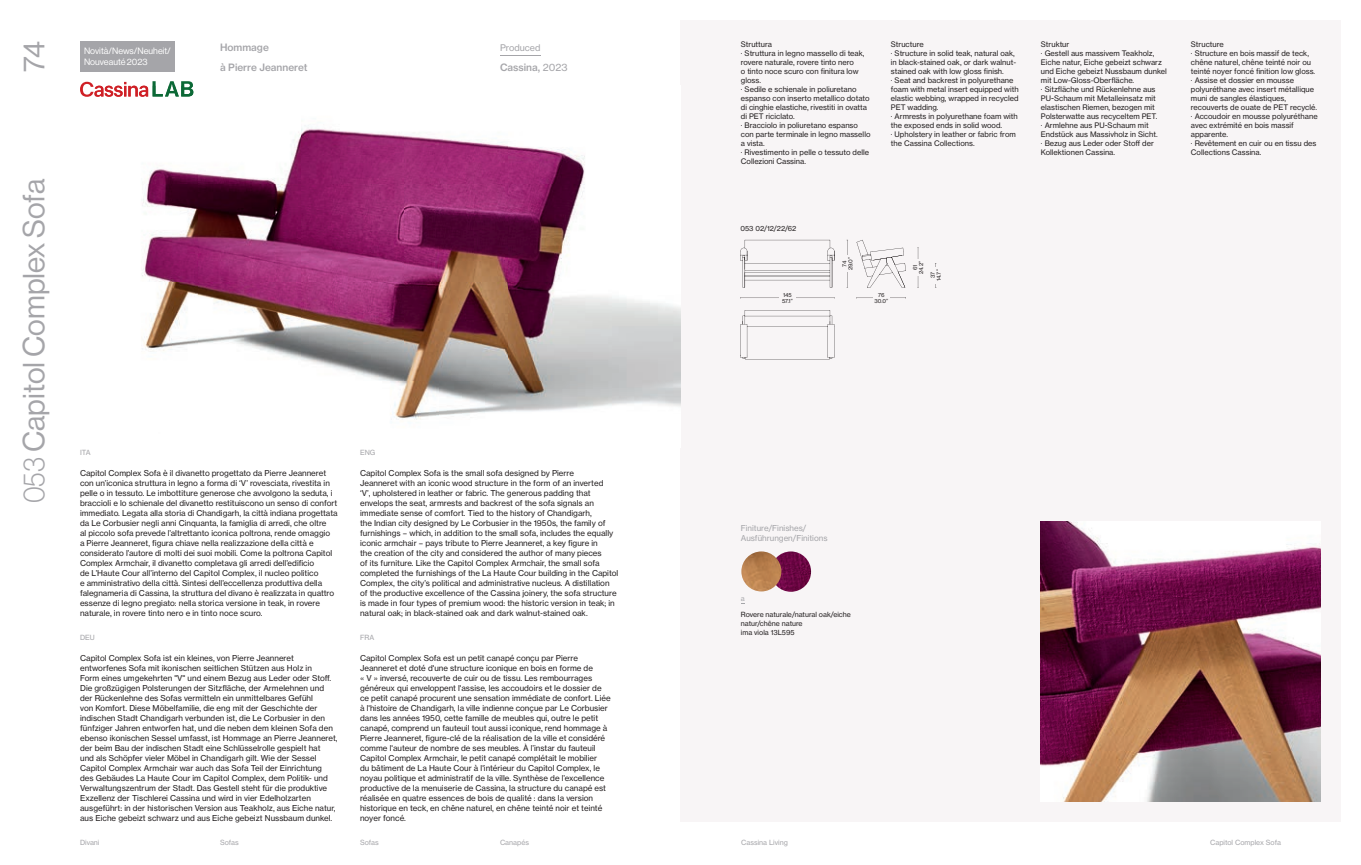
<style>
.page{position:relative;width:1361px;height:865px;background:#fff}
.page>*{position:absolute;margin:0;border:0;box-sizing:border-box;transform-origin:0 0}
.t1{font:30px "Haas Grot Disp 55 Roman";color:#a5a5a9}
.t2{font:500 10px/20px "Haas Grot Text 65";color:#a5a5a9}
.t3{font:9px/11px "Haas Grot Disp 55 Roman";color:#fff}
.t4{font:9px "Haas Grot Text 55 Roman";color:#a5a5a9}
.t5{font:8px/10px "Haas Grot Text 55 Roman";color:#231f20}
.t6{font:8px/10px "Haas Grot Text 55 Roman";color:#a5a5a9}
.t7{font:7.5px/9px "Haas Grot Text 55 Roman";color:#231f20}
.t8{font:7px/9px "Haas Grot Text 55 Roman";color:#231f20}
.t9{font:7px "Haas Grot Text 55 Roman";color:#a5a5a9}
.t10{font:5.5px/6px "Haas Grot Text 55 Roman";color:#231f20;text-align:center}
.s1{font-family:"Haas Grot Disp 35";font-weight:100}
.s2{font-family:"Haas Grot Text 55 Roman";font-weight:400}
</style>
<div class="page">
<div style="left:680px;top:20px;width:661px;height:801px;background:#f8f5f6"></div>
<img style="left:142px;top:90px;width:538px;height:330px">
<svg style="left:80px;top:81px;width:113px;height:16px"></svg>
<img style="left:1041px;top:521px;width:280px;height:280px">
<hr style="left:500px;top:55px;width:40px;height:1px;background:#a5a5a9">
<img style="left:771px;top:551px;width:40px;height:40px;border-radius:20px">
<img style="left:741px;top:551px;width:40px;height:40px;border-radius:20px">
<svg style="left:846px;top:240px;width:2px;height:48px"></svg>
<svg style="left:856px;top:297px;width:50px;height:2px"></svg>
<svg style="left:917px;top:248px;width:2px;height:40px"></svg>
<div style="left:842px;top:255px;width:10px;height:17px;background:#f8f5f6"></div>
<div style="left:873px;top:292px;width:16px;height:11px;background:#f8f5f6"></div>
<div style="left:913px;top:259px;width:10px;height:17px;background:#f8f5f6"></div>
<svg style="left:740px;top:297px;width:95px;height:2px"></svg>
<div style="left:779px;top:292px;width:16px;height:11px;background:#f8f5f6"></div>
<svg style="left:856px;top:240px;width:50px;height:47px"></svg>
<svg style="left:740px;top:240px;width:94px;height:47px"></svg>
<svg style="left:740px;top:310px;width:94px;height:49px"></svg>
<div style="left:80px;top:41px;width:94px;height:30px;background:#a5a5a9"></div>
<h1 class="t1" style="left:17px;top:71px;width:32px;rotate:-90deg">74</h1>
<h1 class="t1" style="left:17px;top:503px;width:326px;rotate:-90deg"><span class="s1">053</span> Capitol Complex Sofa</h1>
<p class="t3" style="left:84px;top:45px;width:88px">Novità/News/Neuheit/<br>Nouveauté 2023</p>
<p class="t2" style="left:220px;top:38px;width:89px">Hommage<br>à Pierre Jeanneret</p>
<p class="t4" style="left:500px;top:42px;width:42px">Produced</p>
<p class="t2" style="left:500px;top:58px;width:69px">Cassina, <span class="s2">2023</span></p>
<p class="t9" style="left:80px;top:448px;width:12px">ITA</p>
<p class="t9" style="left:360px;top:448px;width:17px">ENG</p>
<p class="t5" style="left:80px;top:468px;width:259px">Capitol Complex Sofa è il divanetto progettato da Pierre Jeanneret con un’iconica struttura in legno a forma di ‘V’ rovesciata, rivestita in pelle o in tessuto. Le imbottiture generose che avvolgono la seduta, i braccioli e lo schienale del divanetto restituiscono un senso di confort immediato. Legata alla storia di Chandigarh, la città indiana progettata da Le Corbusier negli anni Cinquanta, la famiglia di arredi, che oltre<br>al piccolo sofa prevede l’altrettanto iconica poltrona, rende omaggio<br>a Pierre Jeanneret, figura chiave nella realizzazione della città e considerato l’autore di molti dei suoi mobili. Come la poltrona Capitol Complex Armchair, il divanetto completava gli arredi dell’edificio<br>de L’Haute Cour all’interno del Capitol Complex, il nucleo politico<br>e amministrativo della città. Sintesi dell’eccellenza produttiva della falegnameria di Cassina, la struttura del divano è realizzata in quattro essenze di legno pregiato: nella storica versione in teak, in rovere naturale, in rovere tinto nero e in tinto noce scuro.</p>
<p class="t5" style="left:360px;top:468px;width:260px">Capitol Complex Sofa is the small sofa designed by Pierre<br>Jeanneret with an iconic wood structure in the form of an inverted<br>‘V’, upholstered in leather or fabric. The generous padding that envelops the seat, armrests and backrest of the sofa signals an immediate sense of comfort. Tied to the history of Chandigarh,<br>the Indian city designed by Le Corbusier in the 1950s, the family of furnishings – which, in addition to the small sofa, includes the equally iconic armchair – pays tribute to Pierre Jeanneret, a key figure in<br>the creation of the city and considered the author of many pieces<br>of its furniture. Like the Capitol Complex Armchair, the small sofa completed the furnishings of the La Haute Cour building in the Capitol Complex, the city’s political and administrative nucleus. A distillation of the productive excellence of the Cassina joinery, the sofa structure is made in four types of premium wood: the historic version in teak; in natural oak; in black-stained oak and dark walnut-stained oak.</p>
<p class="t5" style="left:80px;top:653px;width:259px">Capitol Complex Sofa ist ein kleines, von Pierre Jeanneret entworfenes Sofa mit ikonischen seitlichen Stützen aus Holz in<br>Form eines umgekehrten "V" und einem Bezug aus Leder oder Stoff.<br>Die großzügigen Polsterungen der Sitzfläche, der Armelehnen und der Rückenlehne des Sofas vermitteln ein unmittelbares Gefühl<br>von Komfort. Diese Möbelfamilie, die eng mit der Geschichte der indischen Stadt Chandigarh verbunden ist, die Le Corbusier in den fünfziger Jahren entworfen hat, und die neben dem kleinen Sofa den ebenso ikonischen Sessel umfasst, ist Hommage an Pierre Jeanneret, der beim Bau der indischen Stadt eine Schlüsselrolle gespielt hat<br>und als Schöpfer vieler Möbel in Chandigarh gilt. Wie der Sessel Capitol Complex Armchair war auch das Sofa Teil der Einrichtung<br>des Gebäudes La Haute Cour im Capitol Complex, dem Politik- und Verwaltungszentrum der Stadt. Das Gestell steht für die produktive Exzellenz der Tischlerei Cassina und wird in vier Edelholzarten ausgeführt: in der historischen Version aus Teakholz, aus Eiche natur, aus Eiche gebeizt schwarz und aus Eiche gebeizt Nussbaum dunkel.</p>
<p class="t5" style="left:360px;top:653px;width:252px">Capitol Complex Sofa est un petit canapé conçu par Pierre Jeanneret et doté d'une structure iconique en bois en forme de<br>« V » inversé, recouverte de cuir ou de tissu. Les rembourrages généreux qui enveloppent l'assise, les accoudoirs et le dossier de ce petit canapé procurent une sensation immédiate de confort. Liée à l'histoire de Chandigarh, la ville indienne conçue par Le Corbusier dans les années 1950, cette famille de meubles qui, outre le petit canapé, comprend un fauteuil tout aussi iconique, rend hommage à Pierre Jeanneret, figure-clé de la réalisation de la ville et considéré comme l'auteur de nombre de ses meubles. À l’instar du fauteuil Capitol Complex Armchair, le petit canapé complétait le mobilier<br>du bâtiment de La Haute Cour à l'intérieur du Capitol Complex, le noyau politique et administratif de la ville. Synthèse de l’excellence productive de la menuiserie de Cassina, la structure du canapé est réalisée en quatre essences de bois de qualité : dans la version historique en teck, en chêne naturel, en chêne teinté noir et teinté noyer foncé.</p>
<p class="t9" style="left:80px;top:633px;width:16px">DEU</p>
<p class="t9" style="left:360px;top:633px;width:16px">FRA</p>
<p class="t7" style="left:741px;top:40px;width:131px">Struttura<br>· Struttura in legno massello di teak, rovere naturale, rovere tinto nero<br>o tinto noce scuro con finitura low gloss.<br>· Sedile e schienale in poliuretano espanso con inserto metallico dotato di cinghie elastiche, rivestiti in ovatta di PET riciclato.<br>· Bracciolo in poliuretano espanso con parte terminale in legno massello a vista.<br>· Rivestimento in pelle o tessuto delle<br>Collezioni Cassina.</p>
<p class="t7" style="left:1041px;top:40px;width:127px">Struktur<br>· Gestell aus massivem Teakholz,<br>Eiche natur, Eiche gebeizt schwarz und Eiche gebeizt Nussbaum dunkel mit Low-Gloss-Oberfläche.<br>· Sitzfläche und Rückenlehne aus<br>PU-Schaum mit Metalleinsatz mit elastischen Riemen, bezogen mit<br>Polsterwatte aus recyceltem PET.<br>· Armlehne aus PU-Schaum mit<br>Endstück aus Massivholz in Sicht.<br>· Bezug aus Leder oder Stoff der<br>Kollektionen Cassina.</p>
<p class="t7" style="left:891px;top:40px;width:129px">Structure<br>· Structure in solid teak, natural oak, in black-stained oak, or dark walnut&shy;stained oak with low gloss finish.<br>· Seat and backrest in polyurethane foam with metal insert equipped with elastic webbing, wrapped in recycled<br>PET wadding.<br>· Armrests in polyurethane foam with the exposed ends in solid wood.<br>· Upholstery in leather or fabric from the Cassina Collections.</p>
<p class="t7" style="left:1191px;top:40px;width:128px">Structure<br>· Structure en bois massif de teck, chêne naturel, chêne teinté noir ou teinté noyer foncé finition low gloss. · Assise et dossier en mousse polyuréthane avec insert métallique muni de sangles élastiques, recouverts de ouate de PET recyclé. · Accoudoir en mousse polyuréthane avec extrémité en bois massif apparente.<br>· Revêtement en cuir ou en tissu des<br>Collections Cassina.</p>
<p class="t8" style="left:740px;top:224px;width:57px">053 02/12/22/62</p>
<p class="t10" style="left:782px;top:292px;width:12px;text-align:left">145<br>57.1”</p>
<p class="t10" style="left:841px;top:270px;width:15px;rotate:-90deg">74<br>29.0”</p>
<p class="t10" style="left:874px;top:292px;width:15px">76<br>30.0”</p>
<p class="t10" style="left:912px;top:274px;width:15px;rotate:-90deg">61<br>24.2”</p>
<p class="t10" style="left:930px;top:281px;width:13px;rotate:-90deg">37<br>14.7”</p>
<p class="t6" style="left:741px;top:523px;width:88px">Finiture/Finishes/<br>Ausführungen/Finitions</p>
<p class="t9" style="left:741px;top:594px;width:5px">a</p>
<p class="t8" style="left:741px;top:610px;width:112px">Rovere naturale/natural oak/eiche natur/chêne nature<br>ima viola 13L595</p>
<p class="t9" style="left:80px;top:838px;width:21px">Divani</p>
<p class="t9" style="left:220px;top:838px;width:20px">Sofas</p>
<p class="t9" style="left:360px;top:838px;width:20px">Sofas</p>
<p class="t9" style="left:500px;top:838px;width:31px">Canapés</p>
<p class="t9" style="left:741px;top:838px;width:48px">Cassina Living</p>
<p class="t9" style="left:1210px;top:838px;width:72px">Capitol Complex Sofa</p>
</div>
